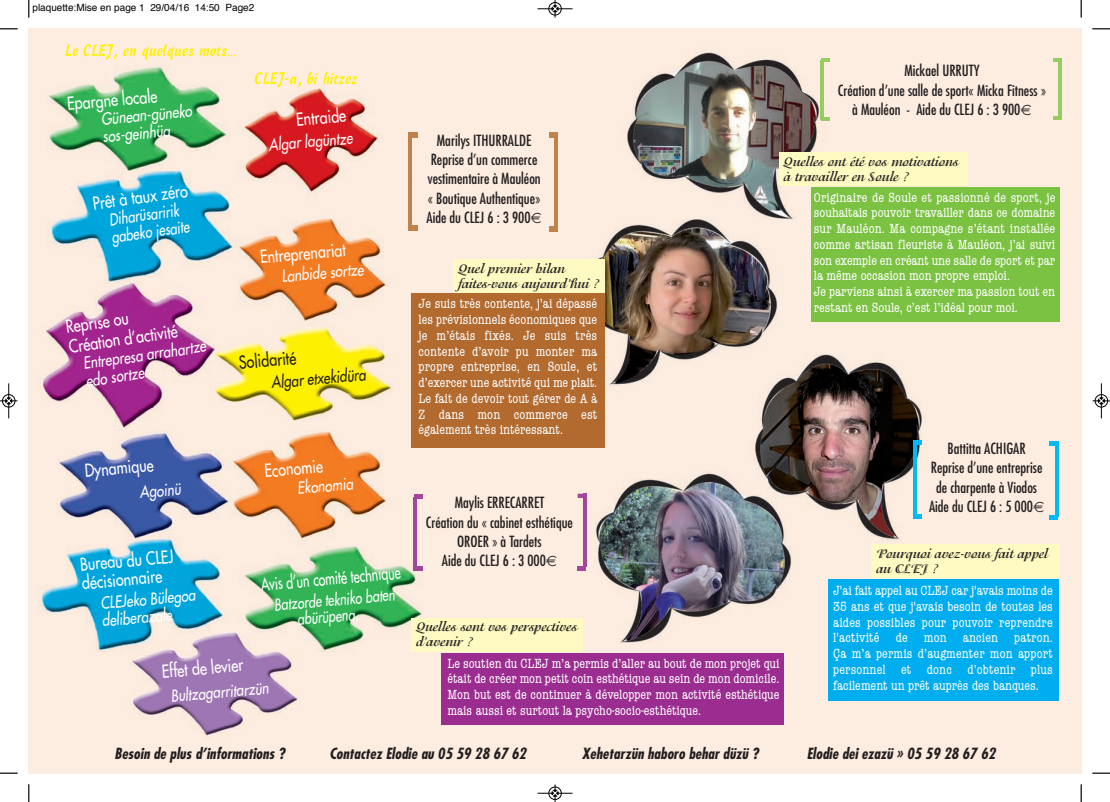
<style>
.page{position:relative;width:1110px;height:802px;background:#fff}
.page>*{position:absolute;margin:0;border:0;box-sizing:border-box;transform-origin:0 0}
.t1{font:17.5px/19.9px "Futura";color:#fff;scale:.82 1}
.t2{font:17.5px "Futura";color:#fff;scale:.71 1}
.t3{font:17.5px "Futura";color:#231f20;scale:.82 1}
.t4{font:italic 16.25px/17.5px "Futura";color:#fff;scale:.82 1}
.t5{font:italic 16.25px/16.2px "Futura";color:#fff;scale:.76 1}
.t6{font:italic 16.25px/17.5px "Futura";color:#fff;scale:.79 1}
.t7{font:italic 16.25px "Futura";color:#231f20;scale:.82 1}
.t8{font:condensed 15px/19.4px "Futura";color:#231f20}
.t9{font:italic 700 condensed 15px "Futura";letter-spacing:.005em;color:#231f20}
.t10{font:condensed 13.75px/15.8px "American Typewriter";color:#fff;text-align:justify}
.t11{font:700 13.75px/15px "Isadora";color:#231f20}
.t12{font:10px "Helvetica";color:#000}
</style>
<div class="page">
<img style="left:29px;top:29px;width:1052px;height:744px">
<img style="left:65px;top:44px;width:71px;height:15px">
<div style="left:779px;top:152px;width:188px;height:34px;background:#fffac1"></div>
<div style="left:811px;top:187px;width:248px;height:134px;background:#7bc142"></div>
<div style="left:453px;top:259px;width:152px;height:34px;background:#fffac1"></div>
<div style="left:411px;top:293px;width:194px;height:154px;background:#b26a2f"></div>
<hr style="left:408px;top:136px;width:3px;height:95px;background:#c0824b">
<div style="left:408px;top:225px;width:10px;height:6px;background:#c0824b"></div>
<div style="left:408px;top:132px;width:10px;height:6px;background:#c0824b"></div>
<hr style="left:554px;top:132px;width:3px;height:95px;background:#c0824b">
<div style="left:549px;top:132px;width:8px;height:6px;background:#c0824b"></div>
<div style="left:549px;top:226px;width:8px;height:6px;background:#c0824b"></div>
<hr style="left:821px;top:61px;width:3px;height:59px;background:#96cc63">
<svg style="left:824px;top:117px;width:5px;height:3px"></svg>
<svg style="left:821px;top:58px;width:8px;height:3px"></svg>
<hr style="left:1058px;top:58px;width:4px;height:59px;background:#96cc63">
<svg style="left:1053px;top:58px;width:5px;height:3px"></svg>
<svg style="left:1053px;top:116px;width:9px;height:4px"></svg>
<div style="left:871px;top:544px;width:188px;height:34px;background:#fffac1"></div>
<div style="left:828px;top:579px;width:231px;height:121px;background:#00aeef"></div>
<hr style="left:913px;top:443px;width:3px;height:76px;background:#00baf1">
<div style="left:913px;top:514px;width:9px;height:5px;background:#00baf1"></div>
<div style="left:913px;top:440px;width:9px;height:5px;background:#00baf1"></div>
<hr style="left:1055px;top:441px;width:3px;height:75px;background:#00baf1">
<svg style="left:1049px;top:441px;width:6px;height:4px"></svg>
<div style="left:1049px;top:515px;width:9px;height:5px;background:#00baf1"></div>
<div style="left:411px;top:618px;width:171px;height:33px;background:#fffac1"></div>
<div style="left:441px;top:653px;width:343px;height:72px;background:#9b2d91"></div>
<hr style="left:414px;top:497px;width:3px;height:74px;background:#a2479a">
<div style="left:414px;top:566px;width:8px;height:5px;background:#a2479a"></div>
<svg style="left:414px;top:494px;width:8px;height:4px"></svg>
<hr style="left:583px;top:494px;width:3px;height:73px;background:#a2479a">
<div style="left:578px;top:493px;width:8px;height:5px;background:#a2479a"></div>
<svg style="left:577px;top:566px;width:9px;height:4px"></svg>
<img style="left:255px;top:72px;width:75px;height:15px">
<svg style="left:28px;top:0;width:2px;height:18px"></svg>
<svg style="left:0;top:28px;width:18px;height:2px"></svg>
<svg style="left:1081px;top:0;width:1px;height:18px"></svg>
<svg style="left:1092px;top:28px;width:18px;height:2px"></svg>
<svg style="left:28px;top:784px;width:2px;height:18px"></svg>
<svg style="left:0;top:772px;width:18px;height:2px"></svg>
<svg style="left:1081px;top:784px;width:1px;height:18px"></svg>
<svg style="left:1092px;top:772px;width:18px;height:2px"></svg>
<div style="left:548px;top:2px;width:14px;height:13px;border:1px solid #fff;border-radius:50%"></div>
<hr style="left:538px;top:9px;width:34px;height:1px;background:#000">
<div style="left:549px;top:2px;width:12px;height:13px;border:1px solid #000;border-radius:50%"></div>
<svg style="left:552px;top:0;width:6px;height:18px"></svg>
<div style="left:548px;top:786px;width:14px;height:14px;border:1px solid #fff;border-radius:50%"></div>
<hr style="left:538px;top:793px;width:34px;height:1px;background:#000">
<div style="left:549px;top:786px;width:12px;height:13px;border:1px solid #000;border-radius:50%"></div>
<svg style="left:552px;top:784px;width:6px;height:18px"></svg>
<hr style="left:9px;top:383px;width:1px;height:35px;background:#000">
<div style="left:2px;top:394px;width:13px;height:13px;border:1px solid #000;border-radius:50%"></div>
<svg style="left:0;top:397px;width:18px;height:7px"></svg>
<hr style="left:1101px;top:383px;width:1px;height:35px;background:#000">
<div style="left:1095px;top:394px;width:13px;height:13px;border:1px solid #000;border-radius:50%"></div>
<svg style="left:1092px;top:397px;width:18px;height:7px"></svg>
<svg style="left:1021px;top:105px;width:10px;height:10px"></svg>
<svg style="left:531px;top:213px;width:10px;height:10px"></svg>
<svg style="left:1033px;top:502px;width:11px;height:10px"></svg>
<svg style="left:546px;top:556px;width:10px;height:10px"></svg>
<p class="t12" style="left:32px;top:4px;width:223px">plaquette:Mise en page 1 29/04/16 14:50 Page2</p>
<p class="t1" style="left:66px;top:95px;width:112px;rotate:-5deg">Epargne locale</p>
<p class="t4" style="left:101px;top:111px;width:113px;rotate:-5deg">Günean-güneko sos-geinhüa</p>
<p class="t1" style="left:295px;top:111px;width:62px;rotate:-5deg">Entraide</p>
<p class="t4" style="left:268px;top:137px;width:104px;rotate:-5deg">Algar lagüntze</p>
<p class="t1" style="left:92px;top:195px;width:118px;rotate:-8deg">Prêt à taux zéro</p>
<p class="t6" style="left:108px;top:212px;width:101px;rotate:-8deg">Diharüsaririk gabeko jesaite</p>
<p class="t1" style="left:259px;top:248px;width:106px;rotate:-5deg">Entreprenariat</p>
<p class="t4" style="left:281px;top:268px;width:102px;rotate:-5deg">Lanbide sortze</p>
<p class="t1" style="left:65px;top:318px;width:135px;rotate:-8deg">Reprise ou<br>Création d’activité</p>
<p class="t4" style="left:82px;top:355px;width:152px;rotate:-8deg">Entrepresa arrahartze edo sortze</p>
<p class="t3" style="left:238px;top:354px;width:71px;rotate:-5deg">Solidarité</p>
<p class="t7" style="left:271px;top:374px;width:117px;rotate:-5deg">Algar etxekidüra</p>
<p class="t1" style="left:84px;top:462px;width:85px;rotate:-5deg">Dynamique</p>
<p class="t4" style="left:139px;top:484px;width:52px;rotate:-5deg">Agoinü</p>
<p class="t1" style="left:264px;top:462px;width:73px;rotate:-5deg">Economie</p>
<p class="t4" style="left:297px;top:480px;width:69px;rotate:-5deg">Ekonomia</p>
<p class="t1" style="left:80px;top:556px;width:116px;line-height:18.8px;rotate:-5deg">Bureau du CLEJ décisionnaire</p>
<p class="t4" style="left:100px;top:595px;width:118px;rotate:-5deg">CLEJeko Bülegoa deliberazale</p>
<p class="t1" style="left:161px;top:663px;width:101px;rotate:-5deg">Effet de levier</p>
<p class="t4" style="left:170px;top:688px;width:121px;rotate:-5deg">Bultzagarritarzün</p>
<p class="t2" style="left:260px;top:575px;width:199px;rotate:-5deg">Avis d’un comité technique</p>
<p class="t5" style="left:295px;top:596px;width:132px;text-indent:-22px;rotate:-5deg">Batzorde tekniko baten abürüpena</p>
<p class="t8" style="left:426px;top:131px;width:116px;text-indent:10px">Marilys ITHURRALDE<br>Reprise d’un commerce vestimentaire à Mauléon « Boutique Authentique»<br>Aide du CLEJ 6 : 3 900</p>
<p class="t11" style="left:458px;top:262px;width:143px">Quel premier bilan faites-vous aujourd’hui ?</p>
<p class="t10" style="left:419px;top:296px;width:180px">Je suis très contente, j’ai dépassé les prévisionnels économiques que je m’étais fixés. Je suis très contente d’avoir pu monter ma propre entreprise, en Soule, et d’exercer une activité qui me plait.<br>Le fait de devoir tout gérer de A à Z dans mon commerce est également très intéressant.</p>
<p class="t8" style="left:904px;top:62px;width:77px">Mickael URRUTY</p>
<p class="t8" style="left:838px;top:81px;width:210px">Création d’une salle de sport« Micka Fitness »</p>
<p class="t8" style="left:852px;top:101px;width:170px">à Mauléon - Aide du CLEJ 6 : 3 900</p>
<p class="t11" style="left:784px;top:155px;width:176px">Quelles ont été vos motivations à travailler en Soule ?</p>
<p class="t10" style="left:814px;top:189px;width:243px;text-align:left">Originaire de Soule et passionné de sport, je souhaitais pouvoir travailler dans ce domaine sur Mauléon. Ma compagne s’étant installée comme artisan fleuriste à Mauléon, j’ai suivi son exemple en créant une salle de sport et par la même occasion mon propre emploi.<br>Je parviens ainsi à exercer ma passion tout en restant en Soule, c’est l’idéal pour moi.</p>
<p class="t8" style="left:455px;top:493px;width:91px">Maylis ERRECARRET</p>
<p class="t8" style="left:426px;top:513px;width:149px">Création du « cabinet esthétique</p>
<p class="t8" style="left:457px;top:532px;width:86px">OROER » à Tardets</p>
<p class="t8" style="left:442px;top:552px;width:106px">Aide du CLEJ 6 : 3 000</p>
<p class="t11" style="left:416px;top:620px;width:162px">Quelles sont vos perspectives d’avenir ?</p>
<p class="t10" style="left:447px;top:655px;width:334px">Le soutien du CLEJ m’a permis d’aller au bout de mon projet qui était de créer mon petit coin esthétique au sein de mon domicile.<br>Mon but est de continuer à développer mon activité esthétique mais aussi et surtout la psycho-socio-esthétique.</p>
<p class="t8" style="left:947px;top:439px;width:80px">Battitta ACHIGAR</p>
<p class="t8" style="left:931px;top:459px;width:113px">Reprise d’une entreprise</p>
<p class="t8" style="left:936px;top:478px;width:102px">de charpente à Viodos</p>
<p class="t8" style="left:929px;top:498px;width:106px">Aide du CLEJ 6 : 5 000</p>
<p class="t11" style="left:876px;top:547px;width:173px">Pourquoi avez-vous fait appel au CLEJ ?</p>
<p class="t10" style="left:833px;top:583px;width:221px">J'ai fait appel au CLEJ car j'avais moins de 35 ans et que j'avais besoin de toutes les aides possibles pour pouvoir reprendre l'activité de mon ancien patron.<br>Ça m’a permis d’augmenter mon apport personnel et donc d’obtenir plus facilement un prêt auprès des banques.</p>
<p class="t9" style="left:114px;top:746px;width:172px">Besoin de plus d’informations ?</p>
<p class="t9" style="left:329px;top:746px;width:198px">Contactez Elodie au 05 59 28 67 62</p>
<p class="t9" style="left:582px;top:746px;width:178px">Xehetarzün haboro behar düzü ?</p>
<p class="t9" style="left:807px;top:746px;width:190px">Elodie dei ezazü » 05 59 28 67 62</p>
</div>
